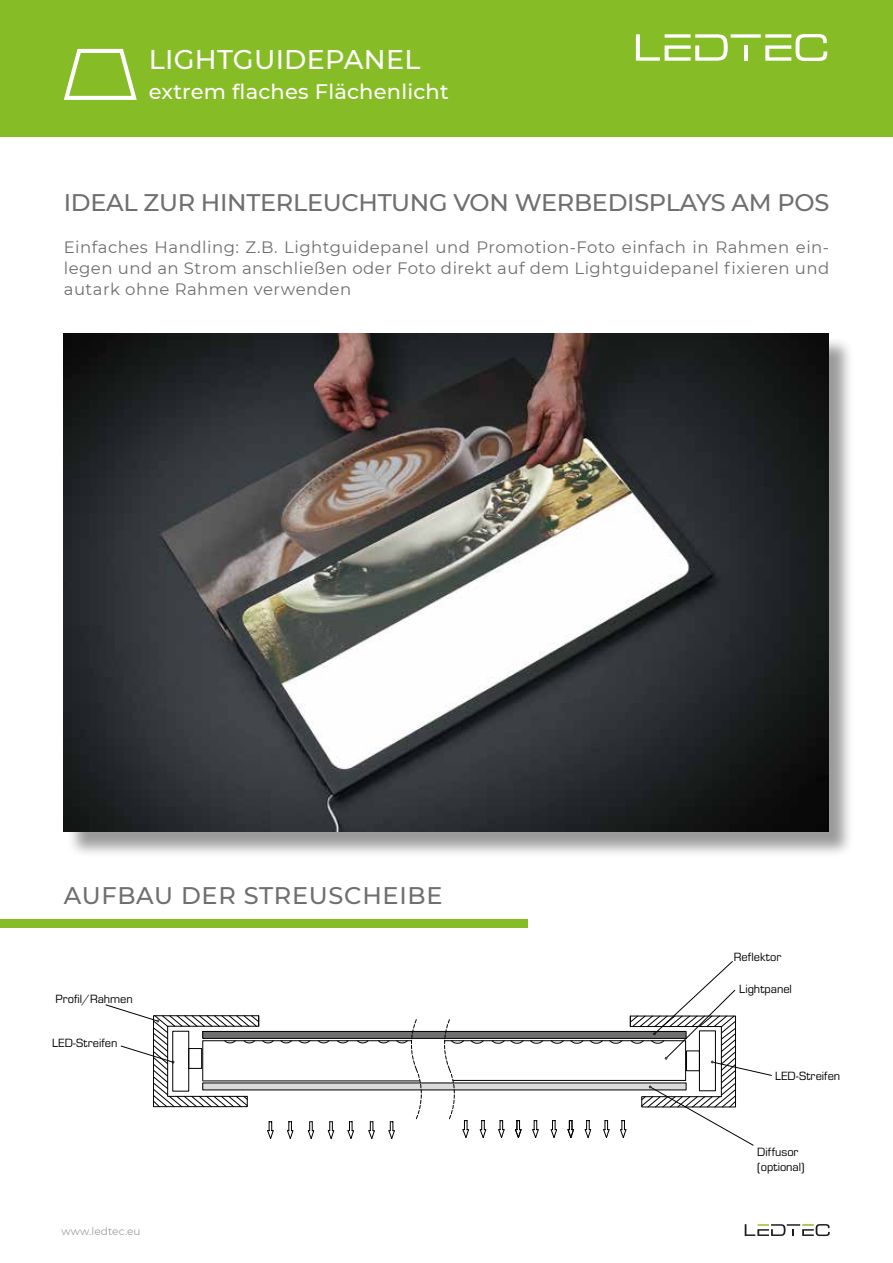
<style>
.page{position:relative;width:893px;height:1263px;background:#fff}
.page>*{position:absolute;margin:0;border:0;box-sizing:border-box;transform-origin:0 0}
.t1{font:500 27px "Montserrat";letter-spacing:.01em;color:#fff}
.t2{font:500 24px "Montserrat";letter-spacing:-.015em;color:#706f6f}
.t3{font:500 24px "Montserrat";letter-spacing:.03em;color:#706f6f}
.t4{font:500 21px "Montserrat";letter-spacing:.01em;color:#fff}
.t5{font:16.5px/21px "Montserrat";letter-spacing:.03em;color:#706f6f;text-align:justify}
.t6{font:12.45px/14.9px "Eurostile";color:#000}
.t7{font:10.5px "Montserrat";letter-spacing:.01em;color:#9d9d9c}
</style>
<div class="page">
<svg style="left:745px;top:1224px;width:85px;height:12px"></svg>
<div style="left:0;top:0;width:893px;height:136px;background:#86bc25"></div>
<svg style="left:63px;top:48px;width:74px;height:52px"></svg>
<div style="left:203px;top:1031px;width:483px;height:7px;background:#6f6f6e"></div>
<div style="left:202px;top:1031px;width:484px;height:8px;border:1px solid #000"></div>
<svg style="left:444px;top:961px;width:328px;height:184px"></svg>
<svg style="left:106px;top:1005px;width:316px;height:134px"></svg>
<div style="left:67px;top:336px;width:787px;height:522px;background:#000;opacity:.4"></div>
<img style="left:64px;top:333px;width:764px;height:499px">
<div style="left:0;top:920px;width:527px;height:8px;background:#86bc25"></div>
<svg style="left:636px;top:34px;width:191px;height:27px"></svg>
<h1 class="t1" style="left:149px;top:41px;width:273px">LIGHTGUIDEPANEL</h1>
<p class="t4" style="left:149px;top:77px;width:301px">extrem flaches Flächenlicht</p>
<h2 class="t2" style="left:64px;top:186px;width:767px">IDEAL ZUR HINTERLEUCHTUNG VON WERBEDISPLAYS AM POS</h2>
<p class="t5" style="left:64px;top:236px;width:767px">Einfaches Handling: Z.B. Lightguidepanel und Promotion-Foto einfach in Rahmen ein&shy;legen und an Strom anschließen oder Foto direkt auf dem Lightguidepanel fixieren und autark ohne Rahmen verwenden</p>
<h2 class="t3" style="left:64px;top:879px;width:380px">AUFBAU DER STREUSCHEIBE</h2>
<p class="t6" style="left:55px;top:990px;width:79px">Profil/Rahmen</p>
<p class="t6" style="left:52px;top:1035px;width:67px">LED-Streifen</p>
<p class="t7" style="left:62px;top:1224px;width:81px">www.ledtec.eu</p>
<p class="t6" style="left:734px;top:949px;width:49px">Reflektor</p>
<p class="t6" style="left:739px;top:980px;width:54px">Lightpanel</p>
<p class="t6" style="left:775px;top:1068px;width:67px">LED-Streifen</p>
<p class="t6" style="left:757px;top:1143px;width:49px">Diffusor (optional)</p>
</div>
